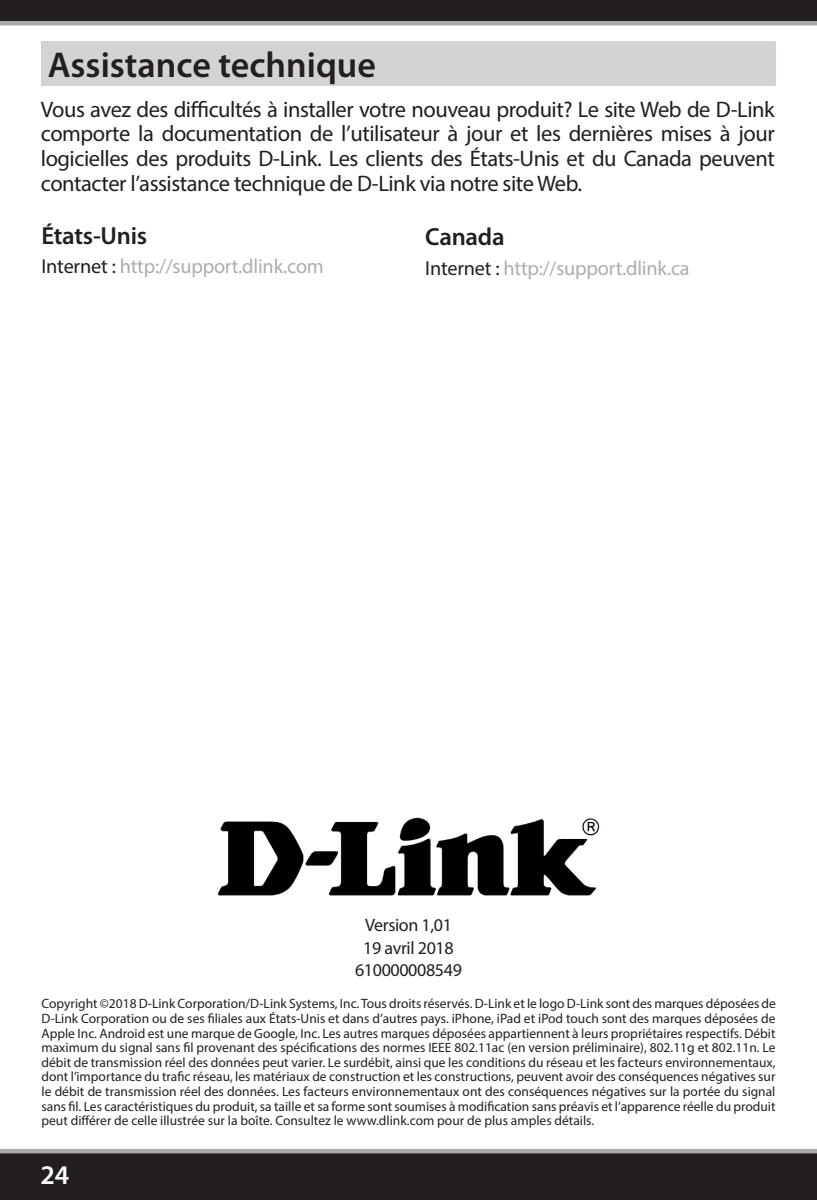
<style>
.page{position:relative;width:817px;height:1200px;background:#fff}
.page>*{position:absolute;margin:0;border:0;box-sizing:border-box;transform-origin:0 0}
.t1{font:600 36px "Myriad Pro";color:#231f20}
.t2{font:600 27px "Myriad Pro";color:#fff}
.t3{font:600 24.75px "Myriad Pro";letter-spacing:-.01em;color:#231f20}
.t4{font:22.5px/24.8px "Myriad Pro";letter-spacing:-.02em;color:#231f20;text-align:justify}
.t5{font:20.25px "Myriad Pro";letter-spacing:-.01em;color:#acadad}
.t6{font:18px/22.5px "Myriad Pro";letter-spacing:-.02em;color:#231f20;text-align:center}
.t7{font:13.5px/14.6px "Myriad Pro";color:#231f20;text-align:justify}
.s1{color:#231f20}
</style>
<div class="page">
<svg style="left:0;top:1149px;width:816px;height:50px;background:#2e2b2c"></svg>
<svg style="left:0;top:0;width:816px;height:26px;background:#3e3a3c"></svg>
<div style="left:41px;top:41px;width:734px;height:45px;background:#d4d2d2"></div>
<img style="left:217px;top:817px;width:383px;height:79px">
<h1 class="t1" style="left:48px;top:42px;width:329px">Assistance technique</h1>
<p class="t4" style="left:41px;top:96px;width:735px">Vous avez des difficultés à installer votre nouveau produit? Le site Web de D-Link comporte la documentation de l’utilisateur à jour et les dernières mises à jour logicielles des produits D-Link. Les clients des États-Unis et du Canada peuvent contacter l’assistance technique de D-Link via notre site Web.</p>
<h3 class="t3" style="left:41px;top:219px;width:107px">États-Unis</h3>
<h3 class="t5" style="left:41px;top:253px;width:284px"><span class="s1">Internet :</span> http://support.dlink.com</h3>
<h3 class="t3" style="left:425px;top:221px;width:81px">Canada</h3>
<h3 class="t5" style="left:425px;top:255px;width:266px"><span class="s1">Internet :</span> http://support.dlink.ca</h3>
<h3 class="t6" style="left:355px;top:913px;width:108px">Version 1,01<br>19 avril 2018<br>610000008549</h3>
<p class="t7" style="left:41px;top:995px;width:736px">Copyright ©2018 D-Link Corporation/D-Link Systems, Inc. Tous droits réservés. D-Link et le logo D-Link sont des marques déposées de D-Link Corporation ou de ses filiales aux États-Unis et dans d’autres pays. iPhone, iPad et iPod touch sont des marques déposées de Apple Inc. Android est une marque de Google, Inc. Les autres marques déposées appartiennent à leurs propriétaires respectifs. Débit maximum du signal sans fil provenant des spécifications des normes IEEE 802.11ac (en version préliminaire), 802.11g et 802.11n. Le débit de transmission réel des données peut varier. Le surdébit, ainsi que les conditions du réseau et les facteurs environnementaux, dont l’importance du trafic réseau, les matériaux de construction et les constructions, peuvent avoir des conséquences négatives sur le débit de transmission réel des données. Les facteurs environnementaux ont des conséquences négatives sur la portée du signal sans fil. Les caractéristiques du produit, sa taille et sa forme sont soumises à modification sans préavis et l’apparence réelle du produit peut différer de celle illustrée sur la boîte. Consultez le www.dlink.com pour de plus amples détails.</p>
<h2 class="t2" style="left:40px;top:1157px;width:30px">24</h2>
</div>
